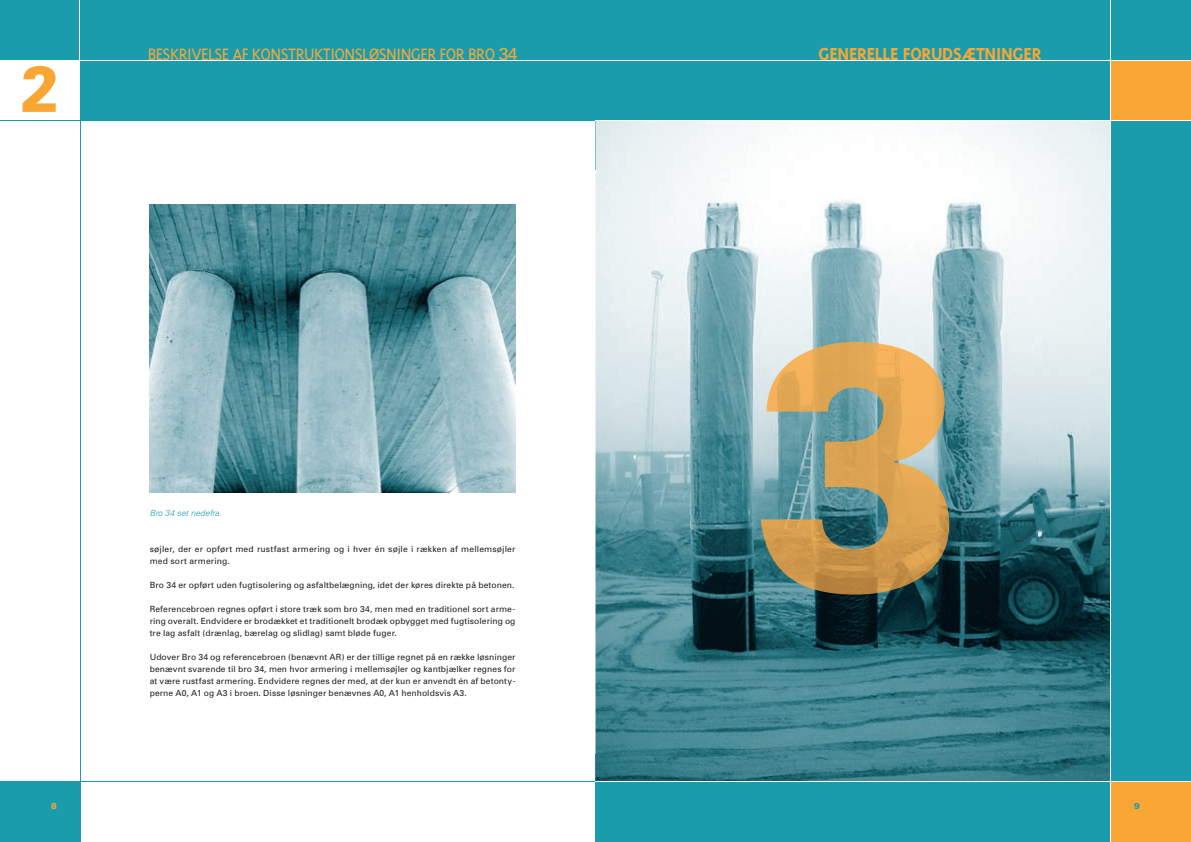
<style>
.page{position:relative;width:1191px;height:842px;background:#fff}
.page>*{position:absolute;margin:0;border:0;box-sizing:border-box;transform-origin:0 0}
.t1{font:900 65px "Univers";color:#faa634;scale:.9 1}
.t2{font:700 20px "Triplex";letter-spacing:-.015em;color:#faa634}
.t3{font:300 19px "Triplex";letter-spacing:-.03em;color:#faa634}
.t4{font:8.5px/12px "Univers";letter-spacing:.015em;color:#231f20;text-align:justify}
.t5{font:italic 300 8.5px "Univers";color:#1a9cac}
.t6{font:900 8.5px "Univers";color:#faa634}
.t7{font:900 8.5px "Univers";color:#1a9cac}
.s1{font-family:"Univers";font-weight:400;font-size:17.3px}
</style>
<div class="page">
<div style="left:0;top:782px;width:80px;height:60px;background:#1a9cac"></div>
<div style="left:0;top:0;width:560px;height:60px;background:#1a9cac"></div>
<div style="left:80px;top:0;width:515px;height:120px;background:#1a9cac"></div>
<hr style="left:80px;top:120px;width:1px;height:722px;background:#1a9cac">
<hr style="left:79px;top:0;width:1px;height:121px;background:#fff">
<hr style="left:0;top:781px;width:595px;height:1px;background:#1a9cac">
<hr style="left:0;top:60px;width:595px;height:1px;background:#fff">
<hr style="left:0;top:120px;width:595px;height:1px;background:#1a9cac">
<div style="left:595px;top:754px;width:596px;height:88px;background:#1a9cac"></div>
<div style="left:1084px;top:47px;width:107px;height:795px;background:#1a9cac"></div>
<div style="left:595px;top:0;width:596px;height:170px;background:#1a9cac"></div>
<div style="left:1111px;top:782px;width:80px;height:60px;background:#faa634"></div>
<div style="left:1111px;top:61px;width:80px;height:59px;background:#faa634"></div>
<hr style="left:595px;top:60px;width:596px;height:1px;background:#fff">
<img style="left:595px;top:121px;width:515px;height:660px">
<img style="left:150px;top:204px;width:365px;height:288px">
<img style="left:761px;top:342px;width:188px;height:253px">
<hr style="left:595px;top:120px;width:596px;height:1px;background:#fff">
<hr style="left:595px;top:781px;width:596px;height:1px;background:#fff">
<hr style="left:1110px;top:0;width:1px;height:842px;background:#fff">
<h1 class="t1" style="left:20px;top:48px;width:45px">2</h1>
<h3 class="t3" style="left:148px;top:44px;width:371px">BESKRIVELSE AF KONSTRUKTIONSLØSNINGER FOR BRO <span class="s1">34</span></h3>
<p class="t5" style="left:150px;top:508px;width:73px">Bro 34 set nedefra.</p>
<p class="t4" style="left:150px;top:543px;width:367px">søjler, der er opført med rustfast armering og i hver én søjle i rækken af mellemsøjler med sort armering.</p>
<p class="t4" style="left:150px;top:579px;width:366px">Bro 34 er opført uden fugtisolering og asfaltbelægning, idet der køres direkte på betonen.</p>
<p class="t4" style="left:150px;top:603px;width:367px">Referencebroen regnes opført i store træk som bro 34, men med en traditionel sort arme&shy;ring overalt. Endvidere er brodækket et traditionelt brodæk opbygget med fugtisolering og tre lag asfalt (drænlag, bærelag og slidlag) samt bløde fuger.</p>
<p class="t4" style="left:150px;top:651px;width:367px">Udover Bro 34 og referencebroen (benævnt AR) er der tillige regnet på en række løsninger benævnt svarende til bro 34, men hvor armering i mellemsøjler og kantbjælker regnes for at være rustfast armering. Endvidere regnes der med, at der kun er anvendt én af betonty&shy;perne A0, A1 og A3 i broen. Disse løsninger benævnes A0, A1 henholdsvis A3.</p>
<h2 class="t2" style="left:818px;top:43px;width:224px">GENERELLE FORUDSÆTNINGER</h2>
<p class="t6" style="left:51px;top:800px;width:7px">8</p>
<p class="t7" style="left:1134px;top:800px;width:7px">9</p>
</div>
